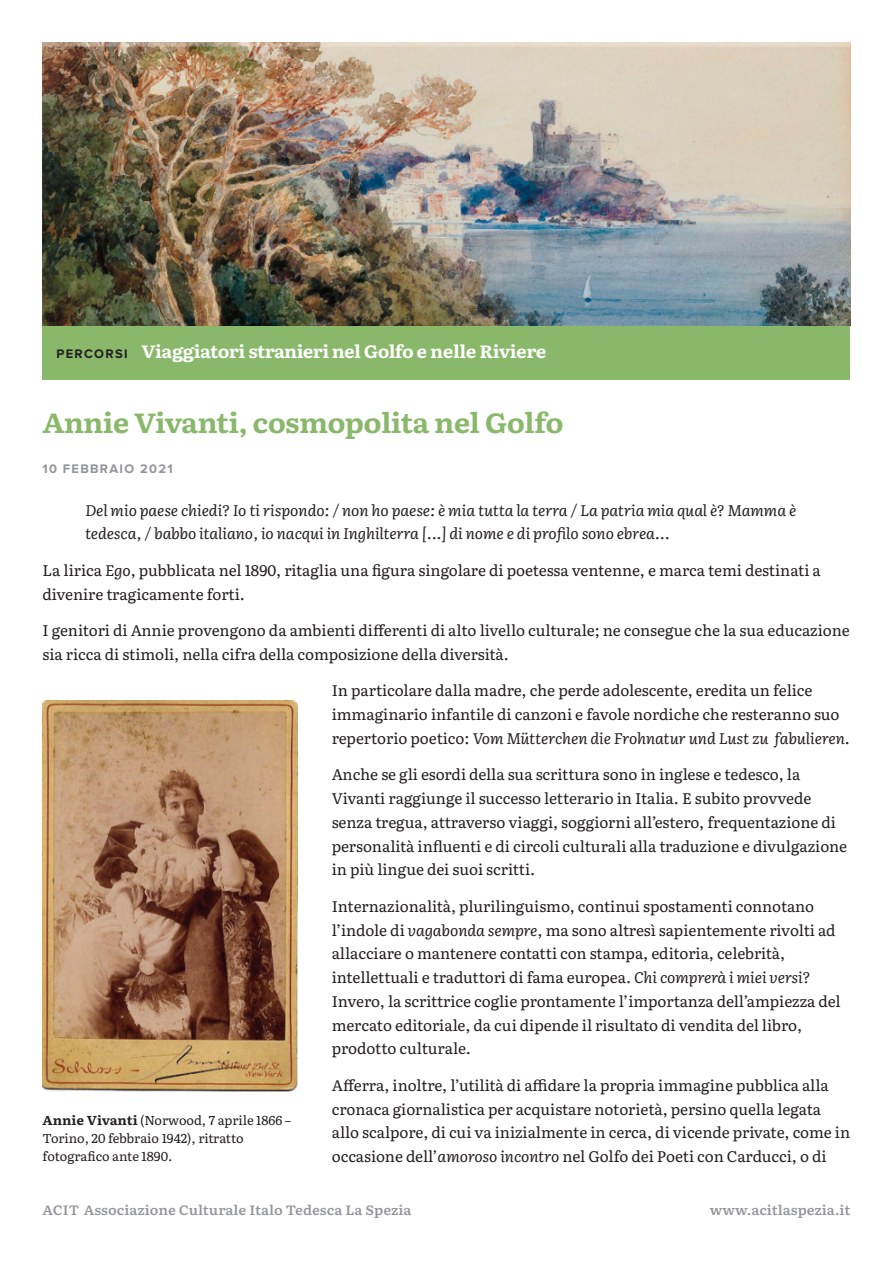
<style>
.page{position:relative;width:893px;height:1263px;background:#fff}
.page>*{position:absolute;margin:0;border:0;box-sizing:border-box;transform-origin:0 0}
.t1{font:700 27.75px "Literata";letter-spacing:-.03em;color:#89b86b}
.t2{font:700 17.85px "Literata";letter-spacing:-.035em;color:#fff}
.t3{font:15.3px/23.7px "Literata";letter-spacing:-.005em;color:#231f20}
.t4{font:italic 15.3px/23.7px "Literata";color:#231f20}
.t5{font:600 13.5px "Literata";color:#939598}
.t6{font:12.9px/17.9px "Literata";color:#231f20}
.t7{font:700 12.9px "Proxima Nova";letter-spacing:.1em;color:#939598}
.s1{font-family:"Proxima Nova";font-size:12.9px;color:#231f20}
.s2{font-style:italic}
.s3{font-weight:700}
</style>
<div class="page">
<img style="left:43px;top:43px;width:807px;height:283px">
<div style="left:43px;top:326px;width:807px;height:53px;background:#89b86b"></div>
<img style="left:43px;top:700px;width:255px;height:392px">
<p class="t2" style="left:57px;top:338px;width:491px"><span class="s1">PERCORSI</span> Viaggiatori stranieri nel Golfo e nelle Riviere</p>
<h1 class="t1" style="left:43px;top:401px;width:523px">Annie Vivanti, cosmopolita nel Golfo</h1>
<p class="t7" style="left:43px;top:465px;width:132px">10 FEBBRAIO 2021</p>
<p class="t4" style="left:85px;top:497px;width:713px">Del mio paese chiedi? Io ti rispondo: / non ho paese: è mia tutta la terra / La patria mia qual è? Mamma è tedesca, / babbo italiano, io nacqui in Inghilterra [...] di nome e di profilo sono ebrea...</p>
<p class="t3" style="left:43px;top:557px;width:780px">La lirica <span class="s2">Ego</span>, pubblicata nel 1890, ritaglia una figura singolare di poetessa ventenne, e marca temi destinati a divenire tragicamente forti.</p>
<p class="t3" style="left:43px;top:618px;width:809px">I genitori di Annie provengono da ambienti differenti di alto livello culturale; ne consegue che la sua educazione sia ricca di stimoli, nella cifra della composizione della diversità.</p>
<p class="t3" style="left:332px;top:678px;width:520px">In particolare dalla madre, che perde adolescente, eredita un felice immaginario infantile di canzoni e favole nordiche che resteranno suo repertorio poetico: <span class="s2">Vom Mütterchen die Frohnatur und Lust zu fabulieren</span>.</p>
<p class="t3" style="left:332px;top:762px;width:517px">Anche se gli esordi della sua scrittura sono in inglese e tedesco, la Vivanti raggiunge il successo letterario in Italia. E subito provvede senza tregua, attraverso viaggi, soggiorni all’estero, frequentazione di personalità influenti e di circoli culturali alla traduzione e divulgazione in più lingue dei suoi scritti.</p>
<p class="t3" style="left:332px;top:893px;width:510px">Internazionalità, plurilinguismo, continui spostamenti connotano l’indole di <span class="s2">vagabonda sempre</span>, ma sono altresì sapientemente rivolti ad allacciare o mantenere contatti con stampa, editoria, celebrità, intellettuali e traduttori di fama europea. <span class="s2">Chi comprerà i miei versi?<br></span>Invero, la scrittrice coglie prontamente l’importanza dell’ampiezza del mercato editoriale, da cui dipende il risultato di vendita del libro, prodotto culturale.</p>
<p class="t3" style="left:332px;top:1072px;width:520px">Afferra, inoltre, l’utilità di affidare la propria immagine pubblica alla cronaca giornalistica per acquistare notorietà, persino quella legata allo scalpore, di cui va inizialmente in cerca, di vicende private, come in occasione dell’<span class="s2">amoroso incontro</span> nel Golfo dei Poeti con Carducci, o di</p>
<p class="t6" style="left:42px;top:1110px;width:250px"><span class="s3">Annie Vivanti</span> (Norwood, 7 aprile 1866 –<br>Torino, 20 febbraio 1942), ritratto fotografico ante 1890.</p>
<p class="t5" style="left:43px;top:1200px;width:370px">ACIT Associazione Culturale Italo Tedesca La Spezia</p>
<p class="t5" style="left:710px;top:1200px;width:142px">www.acitlaspezia.it</p>
</div>
